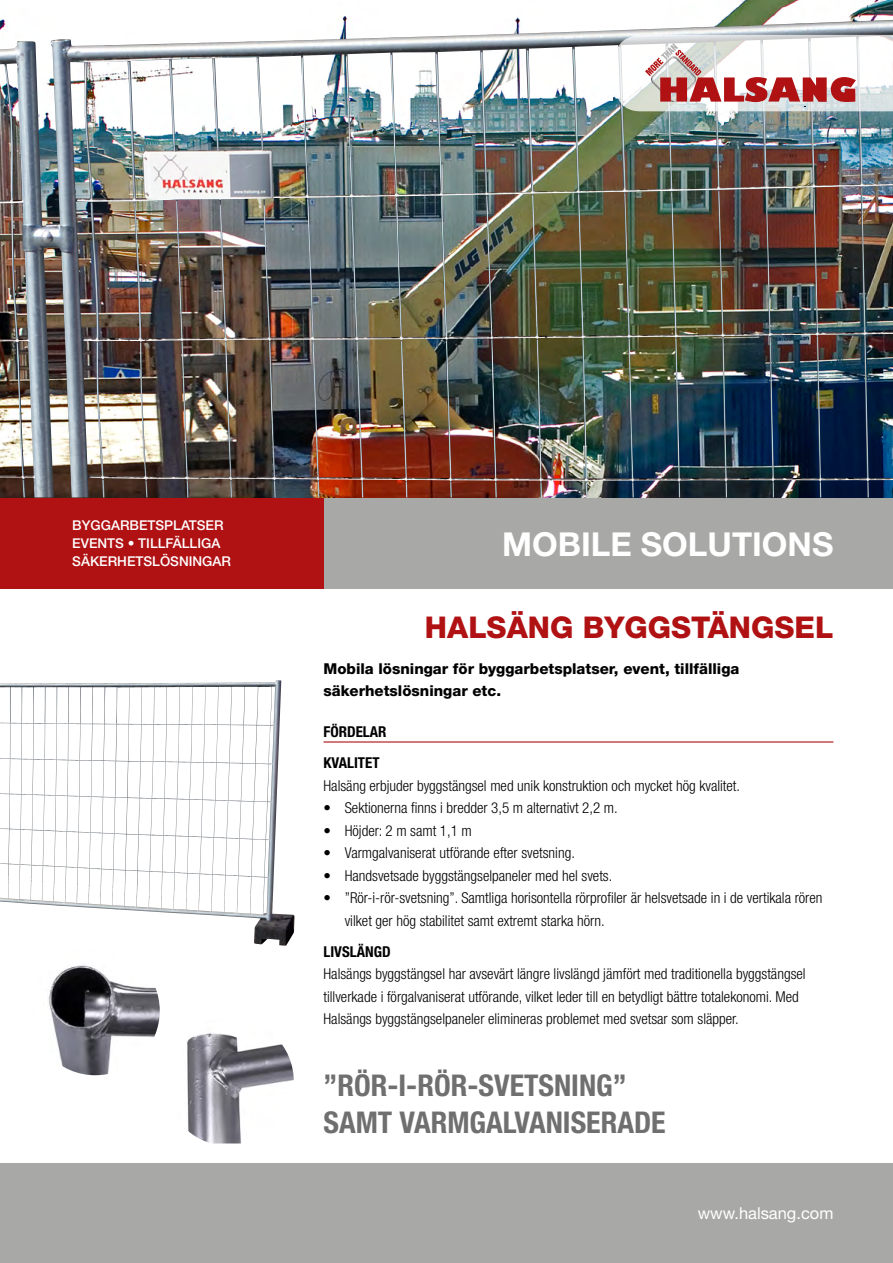
<style>
.page{position:relative;width:893px;height:1263px;background:#fff}
.page>*{position:absolute;margin:0;border:0;box-sizing:border-box;transform-origin:0 0}
.t1{font:700 33px "Helvetica Neue LT Std";color:#fff}
.t2{font:700 condensed 30px/37px "Helvetica Neue LT Std";color:#706f6f}
.t3{font:800 30px "Helvetica Neue LT Std";color:#b01113}
.t4{font:16.5px "Helvetica Neue LT Std";color:#fff}
.t5{font:300 condensed 15px/22.5px "Helvetica Neue LT Std";color:#000}
.t6{font:800 15px/22.5px "Helvetica Neue LT Std";color:#000}
.t7{font:700 condensed 15px/31px "Helvetica Neue LT Std";color:#000}
.t8{font:500 13.5px/18px "Helvetica Neue LT Std";color:#fff}
</style>
<div class="page">
<div style="left:0;top:1164px;width:893px;height:99px;background:#a8a8a7"></div>
<div style="left:0;top:499px;width:893px;height:90px;background:#a8a8a7"></div>
<div style="left:0;top:499px;width:323px;height:90px;background:#b01113"></div>
<img style="left:0;top:20px;width:893px;height:477px">
<hr style="left:323px;top:741px;width:510px;height:1px;background:#b01113">
<img style="left:0;top:680px;width:295px;height:266px">
<img style="left:31px;top:946px;width:129px;height:129px;border-radius:64px">
<img style="left:187px;top:1033px;width:107px;height:110px">
<svg style="left:615px;top:35px;width:278px;height:76px"></svg>
<p class="t8" style="left:72px;top:516px;width:160px">BYGGARBETSPLATSER<br>EVENTS • TILLFÄLLIGA<br>SÄKERHETSLÖSNINGAR</p>
<h1 class="t1" style="left:502px;top:523px;width:333px">MOBILE SOLUTIONS</h1>
<h2 class="t3" style="left:425px;top:609px;width:410px">HALSÄNG BYGGSTÄNGSEL</h2>
<p class="t6" style="left:323px;top:657px;width:417px">Mobila lösningar för byggarbetsplatser, event, tillfälliga säkerhetslösningar etc.</p>
<p class="t7" style="left:323px;top:716px;width:65px">FÖRDELAR<br>KVALITET</p>
<p class="t5" style="left:323px;top:774px;width:418px">Halsäng erbjuder byggstängsel med unik konstruktion och mycket hög kvalitet.</p>
<p class="t5" style="left:323px;top:796px;width:296px">• Sektionerna finns i bredder 3,5 m alternativt 2,2 m.</p>
<p class="t5" style="left:323px;top:819px;width:150px">• Höjder: 2 m samt 1,1 m</p>
<p class="t5" style="left:323px;top:841px;width:253px">• Varmgalvaniserat utförande efter svetsning.</p>
<p class="t5" style="left:323px;top:864px;width:290px">• Handsvetsade byggstängselpaneler med hel svets.</p>
<p class="t5" style="left:345px;top:886px;width:479px;text-indent:-21px">• ”Rör-i-rör-svetsning”. Samtliga horisontella rörprofiler är helsvetsade in i de vertikala rören vilket ger hög stabilitet samt extremt starka hörn.</p>
<p class="t7" style="left:323px;top:936px;width:69px">LIVSLÄNGD</p>
<p class="t5" style="left:323px;top:962px;width:484px">Halsängs byggstängsel har avsevärt längre livslängd jämfört med traditionella byggstängsel tillverkade i förgalvaniserat utförande, vilket leder till en betydligt bättre totalekonomi. Med<br>Halsängs byggstängselpaneler elimineras problemet med svetsar som släpper.</p>
<h2 class="t2" style="left:323px;top:1066px;width:344px">”RÖR-I-RÖR-SVETSNING”<br>SAMT VARMGALVANISERADE</h2>
<p class="t4" style="left:698px;top:1203px;width:137px">www.halsang.com</p>
</div>
